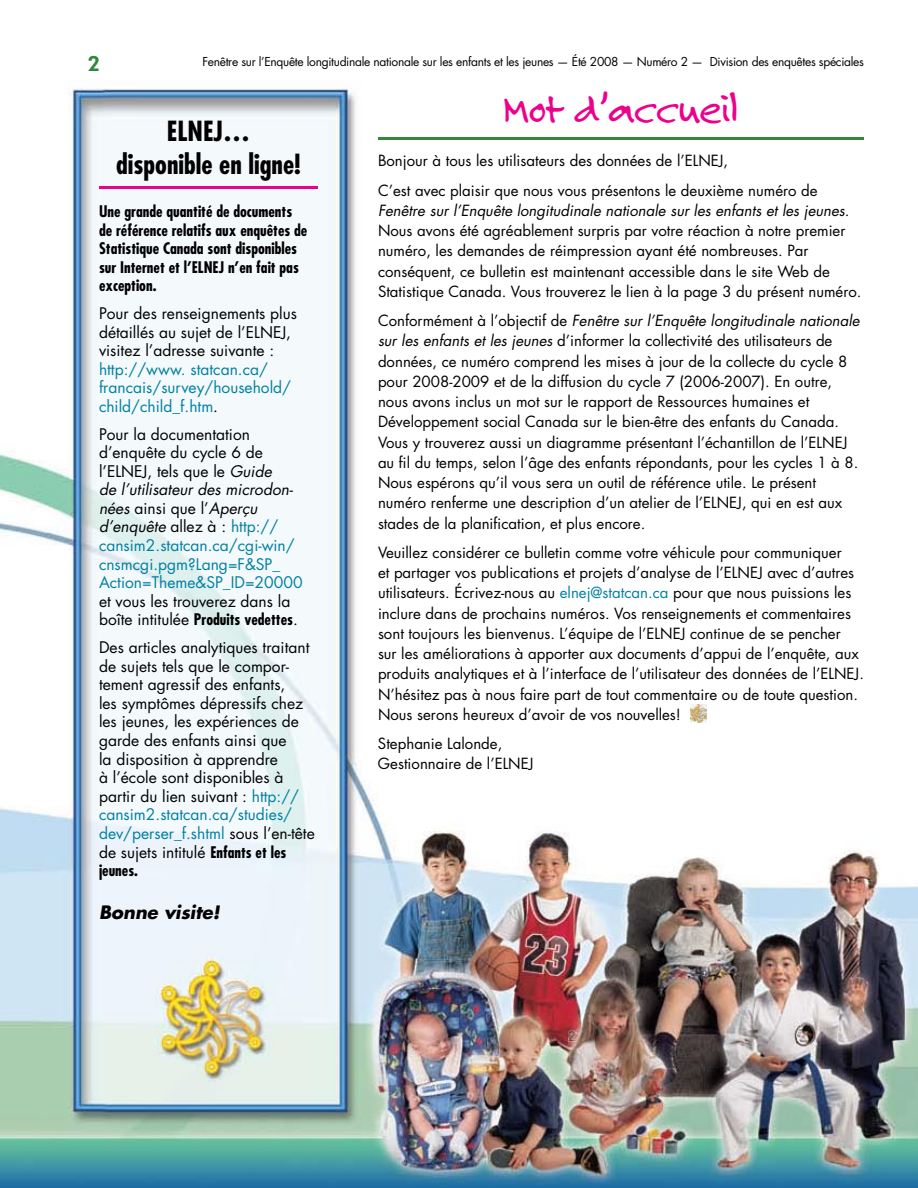
<style>
.page{position:relative;width:918px;height:1188px;background:#fff}
.page>*{position:absolute;margin:0;border:0;box-sizing:border-box;transform-origin:0 0}
.t1{font:45px "Felt Tip Roman";letter-spacing:-.025em;color:#ec008c}
.t2{font:700 condensed 27px/33px "Futura";color:#000;text-align:center}
.t3{font:800 21px "Futura BT";color:#2f883b}
.t4{font:italic 700 18px "Futura";color:#000}
.t5{font:15.6px/18.6px "Futura";color:#000}
.t6{font:15.6px/18.6px "Futura";color:#0080a1}
.t7{font:700 condensed 15.6px/18.6px "Futura";color:#000}
.t8{font:15px/20.2px "Futura";color:#000}
.t9{font:italic 15px "Futura";color:#000}
.t10{font:12px "Futura";letter-spacing:-.025em;color:#000}
.s1{color:#000}
.s2{font-style:italic;color:#000}
.s3{font-weight:700;font-stretch:condensed}
.s4{color:#0080a1}
.s5{font-style:italic}
</style>
<div class="page">
<img style="left:0;top:87px;width:918px;height:1101px">
<hr style="left:99px;top:186px;width:219px;height:3px;background:#ec008c">
<hr style="left:378px;top:137px;width:486px;height:2px;background:#2f883b">
<img style="left:690px;top:704px;width:17px;height:19px">
<h3 class="t3" style="left:88px;top:51px;width:14px">2</h3>
<p class="t10" style="left:202px;top:54px;width:663px">Fenêtre sur l’Enquête longitudinale nationale sur les enfants et les jeunes — Été 2008 — Numéro 2 — Division des enquêtes spéciales</p>
<h2 class="t2" style="left:116px;top:115px;width:186px">ELNEJ… disponible en ligne!</h2>
<p class="t7" style="left:99px;top:202px;width:210px">Une grande quantité de documents de référence relatifs aux enquêtes de<br>Statistique Canada sont disponibles sur Internet et l’ELNEJ n’en fait pas exception.</p>
<p class="t5" style="left:99px;top:304px;width:199px">Pour des renseignements plus détaillés au sujet de l’ELNEJ, visitez l’adresse suivante :</p>
<p class="t6" style="left:99px;top:360px;width:194px">http://www. statcan.ca/ francais/survey/household/ child/child_f.htm<span class="s1">.</span></p>
<p class="t6" style="left:99px;top:425px;width:205px"><span class="s1">Pour la documentation d’enquête du cycle 6 de l’ELNEJ, tels que le</span> <span class="s2">Guide<br>de l’utilisateur des microdon&shy;nées</span> <span class="s1">ainsi que l’</span><span class="s2">Aperçu d’enquête</span> <span class="s1">allez à :</span> http:// cansim2.statcan.ca/cgi-win/ cnsmcgi.pgm?Lang=F&amp;SP_<br>Action=Theme&amp;SP_ID=20000</p>
<p class="t5" style="left:99px;top:592px;width:200px">et vous les trouverez dans la boîte intitulée <span class="s3">Produits vedettes</span>.</p>
<p class="t5" style="left:99px;top:638px;width:217px">Des articles analytiques traitant de sujets tels que le compor&shy;tement agressif des enfants,<br>les symptômes dépressifs chez les jeunes, les expériences de garde des enfants ainsi que<br>la disposition à apprendre<br>à l’école sont disponibles à partir du lien suivant : <span class="s4">http:// cansim2.statcan.ca/studies/ dev/perser_f.shtml</span> sous l’en-tête de sujets intitulé <span class="s3">Enfants et les jeunes.</span></p>
<p class="t4" style="left:99px;top:900px;width:122px">Bonne visite!</p>
<h1 class="t1" style="left:503px;top:81px;width:238px">Mot d’accueil</h1>
<p class="t8" style="left:378px;top:146px;width:441px;line-height:29.2px">Bonjour à tous les utilisateurs des données de l’ELNEJ,<br>C’est avec plaisir que nous vous présentons le deuxième numéro de</p>
<p class="t9" style="left:378px;top:201px;width:473px">Fenêtre sur l’Enquête longitudinale nationale sur les enfants et les jeunes.</p>
<p class="t8" style="left:378px;top:221px;width:485px">Nous avons été agréablement surpris par votre réaction à notre premier numéro, les demandes de réimpression ayant été nombreuses. Par conséquent, ce bulletin est maintenant accessible dans le site Web de Statistique Canada. Vous trouverez le lien à la page 3 du présent numéro.</p>
<p class="t8" style="left:378px;top:311px;width:483px">Conformément à l’objectif de <span class="s5">Fenêtre sur l’Enquête longitudinale nationale sur les enfants et les jeunes</span> d’informer la collectivité des utilisateurs de données, ce numéro comprend les mises à jour de la collecte du cycle 8 pour 2008-2009 et de la diffusion du cycle 7 (2006-2007). En outre, nous avons inclus un mot sur le rapport de Ressources humaines et Développement social Canada sur le bien-être des enfants du Canada.<br>Vous y trouverez aussi un diagramme présentant l’échantillon de l’ELNEJ au fil du temps, selon l’âge des enfants répondants, pour les cycles 1 à 8.<br>Nous espérons qu’il vous sera un outil de référence utile. Le présent numéro renferme une description d’un atelier de l’ELNEJ, qui en est aux stades de la planification, et plus encore.</p>
<p class="t8" style="left:378px;top:542px;width:487px">Veuillez considérer ce bulletin comme votre véhicule pour communiquer<br>et partager vos publications et projets d’analyse de l’ELNEJ avec d’autres utilisateurs. Écrivez-nous au <span class="s4">elnej@statcan.ca</span> pour que nous puissions les inclure dans de prochains numéros. Vos renseignements et commentaires sont toujours les bienvenus. L’équipe de l’ELNEJ continue de se pencher<br>sur les améliorations à apporter aux documents d’appui de l’enquête, aux produits analytiques et à l’interface de l’utilisateur des données de l’ELNEJ.<br>N’hésitez pas à nous faire part de tout commentaire ou de toute question.<br>Nous serons heureux d’avoir de vos nouvelles!</p>
<p class="t8" style="left:378px;top:734px;width:157px">Stephanie Lalonde,<br>Gestionnaire de l’ELNEJ</p>
</div>
